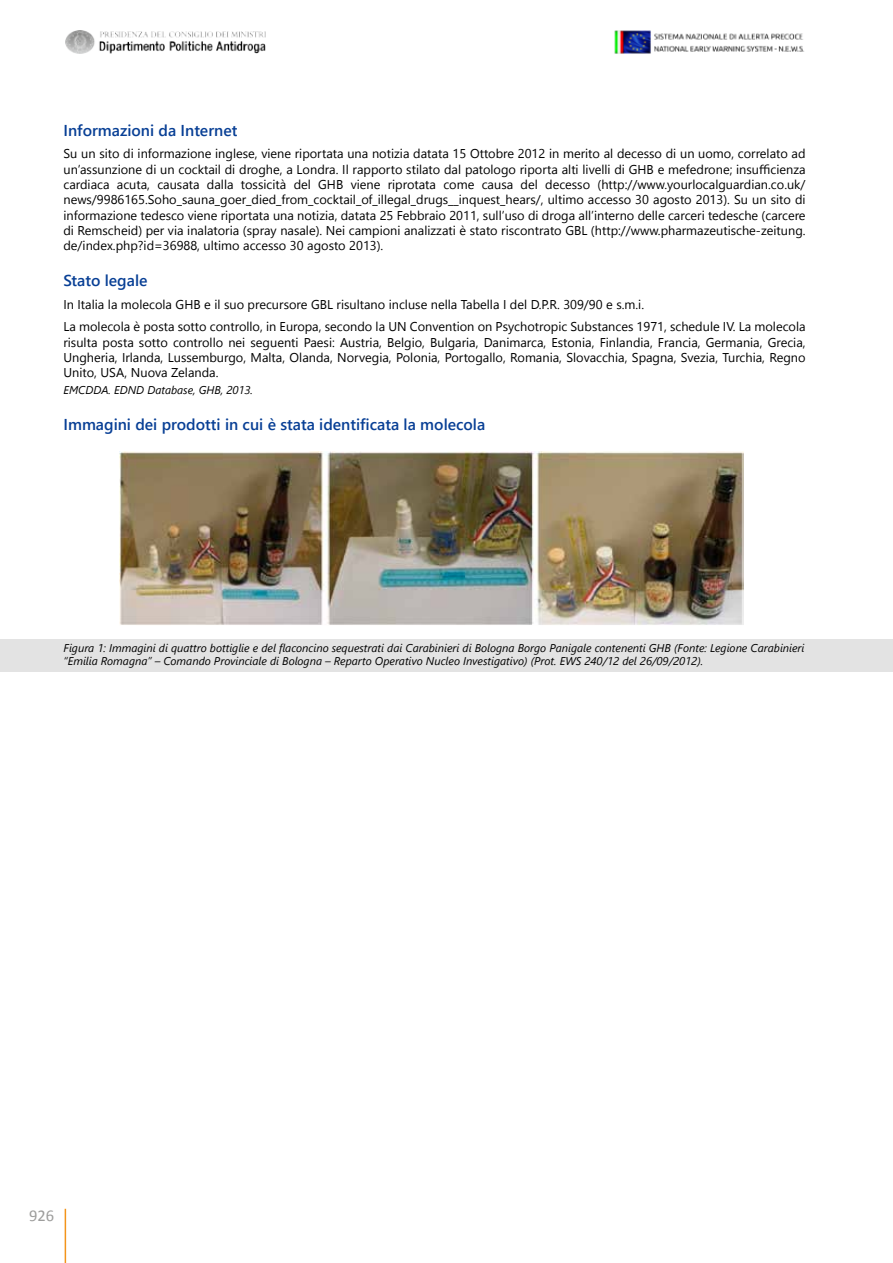
<style>
.page{position:relative;width:893px;height:1263px;background:#fff}
.page>*{position:absolute;margin:0;border:0;box-sizing:border-box;transform-origin:0 0}
.t1{font:16.5px "Calibri";color:#9d9d9c}
.t2{font:600 15.75px "Segoe UI";color:#083f95}
.t3{font:12.75px/15.3px "Segoe UI";color:#000;text-align:justify}
.t4{font:italic 11.25px/13.5px "Segoe UI";color:#000}
</style>
<div class="page">
<hr style="left:892px;top:0;width:1px;height:55px;background:#6f9fd4">
<hr style="left:65px;top:1209px;width:1px;height:54px;background:#f3941b">
<img style="left:66px;top:30px;width:199px;height:24px">
<img style="left:614px;top:31px;width:190px;height:23px">
<div style="left:0;top:639px;width:893px;height:33px;background:#e3e3e3"></div>
<img style="left:119px;top:452px;width:624px;height:173px">
<p class="t2" style="left:63px;top:118px;width:175px">Informazioni da Internet</p>
<p class="t3" style="left:63px;top:146px;width:744px">Su un sito di informazione inglese, viene riportata una notizia datata 15 Ottobre 2012 in merito al decesso di un uomo, correlato ad un’assunzione di un cocktail di droghe, a Londra. Il rapporto stilato dal patologo riporta alti livelli di GHB e mefedrone; insufficienza cardiaca acuta, causata dalla tossicità del GHB viene riprotata come causa del decesso (http://www.yourlocalguardian.co.uk/ news/9986165.Soho_sauna_goer_died_from_cocktail_of_illegal_drugs__inquest_hears/, ultimo accesso 30 agosto 2013). Su un sito di informazione tedesco viene riportata una notizia, datata 25 Febbraio 2011, sull’uso di droga all’interno delle carceri tedesche (carcere di Remscheid) per via inalatoria (spray nasale). Nei campioni analizzati è stato riscontrato GBL (http://www.pharmazeutische-zeitung. de/index.php?id=36988, ultimo accesso 30 agosto 2013).</p>
<p class="t2" style="left:63px;top:269px;width:86px">Stato legale</p>
<p class="t3" style="left:63px;top:293px;width:744px;line-height:22.5px">In Italia la molecola GHB e il suo precursore GBL risultano incluse nella Tabella I del D.P.R. 309/90 e s.m.i.<br>La molecola è posta sotto controllo, in Europa, secondo la UN Convention on Psychotropic Substances 1971, schedule IV. La molecola</p>
<p class="t3" style="left:63px;top:334px;width:744px">risulta posta sotto controllo nei seguenti Paesi: Austria, Belgio, Bulgaria, Danimarca, Estonia, Finlandia, Francia, Germania, Grecia, Ungheria, Irlanda, Lussemburgo, Malta, Olanda, Norvegia, Polonia, Portogallo, Romania, Slovacchia, Spagna, Svezia, Turchia, Regno Unito, USA, Nuova Zelanda.</p>
<p class="t4" style="left:63px;top:383px;width:191px">EMCDDA. EDND Database, GHB, 2013.</p>
<p class="t2" style="left:63px;top:413px;width:423px">Immagini dei prodotti in cui è stata identificata la molecola</p>
<p class="t4" style="left:64px;top:641px;width:742px">Figura 1: Immagini di quattro bottiglie e del flaconcino sequestrati dai Carabinieri di Bologna Borgo Panigale contenenti GHB (Fonte: Legione Carabinieri “Emilia Romagna” – Comando Provinciale di Bologna – Reparto Operativo Nucleo Investigativo) (Prot. EWS 240/12 del 26/09/2012).</p>
<p class="t1" style="left:29px;top:1205px;width:27px">926</p>
</div>
